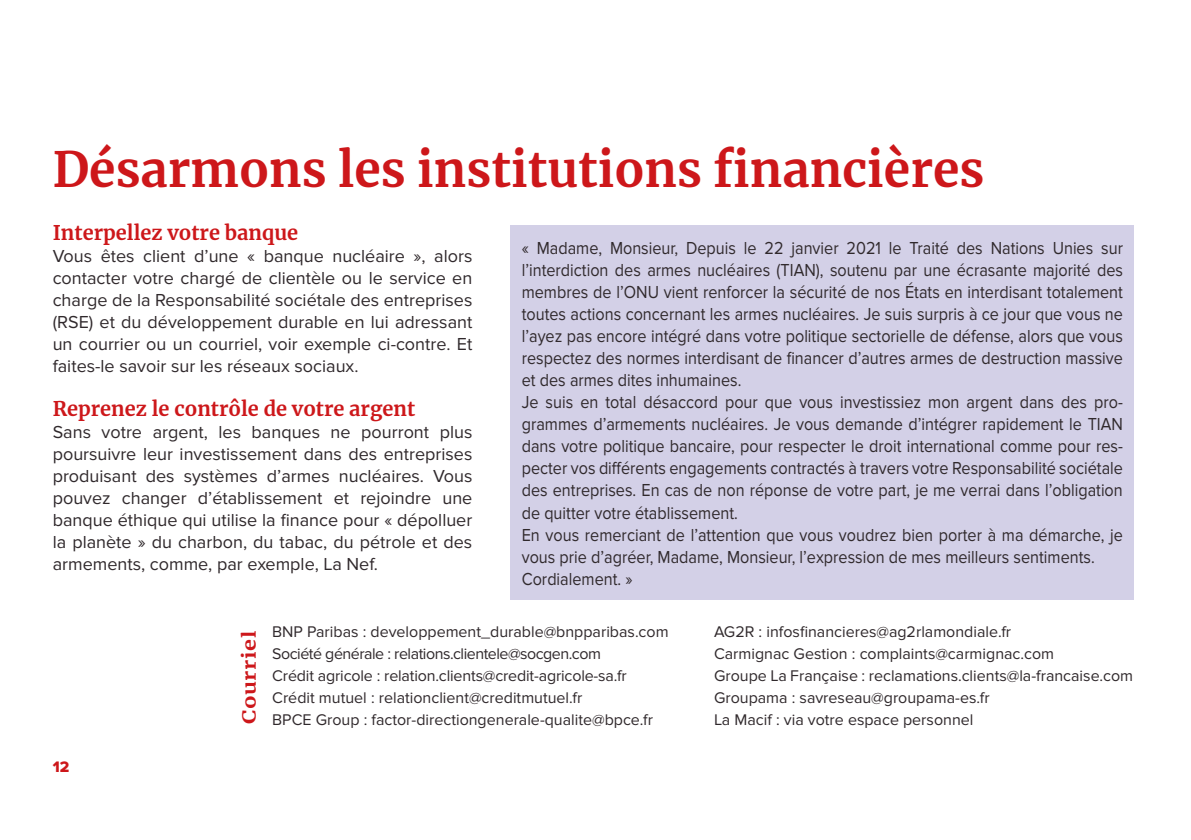
<style>
.page{position:relative;width:1191px;height:840px;background:#fff}
.page>*{position:absolute;margin:0;border:0;box-sizing:border-box;transform-origin:0 0}
.t1{font:700 48px "Merriweather";color:#cd171a}
.t2{font:700 20px "Merriweather";color:#cd171a}
.t3{font:18px/22px "Proxima Nova";color:#30292c;scale:.9 1}
.t4{font:18px/22px "Proxima Nova";color:#30292c;text-align:justify}
.t5{font:700 18px "Merriweather";letter-spacing:.03em;color:#cd171a;scale:1.2 1}
.t6{font:16px/22px "Proxima Nova";color:#30292c}
.t7{font:15.8px "Proxima Nova Extrabld";color:#cd171a}
</style>
<div class="page">
<div style="left:510px;top:225px;width:624px;height:374px;background:#d3d0e7"></div>
<h1 class="t1" style="left:53px;top:136px;width:933px">Désarmons les institutions financières</h1>
<p class="t2" style="left:53px;top:219px;width:247px">Interpellez votre banque</p>
<p class="t4" style="left:53px;top:245px;width:421px">Vous êtes client d’une « banque nucléaire », alors contacter votre chargé de clientèle ou le service en charge de la Responsabilité sociétale des entreprises (RSE) et du développement durable en lui adressant un courrier ou un courriel, voir exemple ci-contre. Et faites-le savoir sur les réseaux sociaux.</p>
<p class="t2" style="left:53px;top:395px;width:364px">Reprenez le contrôle de votre argent</p>
<p class="t4" style="left:53px;top:421px;width:421px">Sans votre argent, les banques ne pourront plus poursuivre leur investissement dans des entreprises produisant des systèmes d’armes nucléaires. Vous pouvez changer d’établissement et rejoindre une banque éthique qui utilise la finance pour « dépolluer la planète » du charbon, du tabac, du pétrole et des armements, comme, par exemple, La Nef.</p>
<p class="t3" style="left:522px;top:237px;width:669px">« Madame, Monsieur, Depuis le 22 janvier 2021 le Traité des Nations Unies sur l’interdiction des armes nucléaires (TIAN), soutenu par une écrasante majorité des membres de l’ONU vient renforcer la sécurité de nos États en interdisant totalement toutes actions concernant les armes nucléaires. Je suis surpris à ce jour que vous ne l’ayez pas encore intégré dans votre politique sectorielle de défense, alors que vous respectez des normes interdisant de financer d’autres armes de destruction massive et des armes dites inhumaines.<br>Je suis en total désaccord pour que vous investissiez mon argent dans des pro&shy;grammes d’armements nucléaires. Je vous demande d’intégrer rapidement le TIAN dans votre politique bancaire, pour respecter le droit international comme pour res&shy;pecter vos différents engagements contractés à travers votre Responsabilité sociétale des entreprises. En cas de non réponse de votre part, je me verrai dans l’obligation de quitter votre établissement.<br>En vous remerciant de l’attention que vous voudrez bien porter à ma démarche, je vous prie d’agréer, Madame, Monsieur, l’expression de mes meilleurs sentiments.<br>Cordialement. »</p>
<p class="t7" style="left:53px;top:757px;width:18px">12</p>
<p class="t5" style="left:237px;top:724px;width:79px;rotate:-90deg">Courriel</p>
<p class="t6" style="left:272px;top:620px;width:398px">BNP Paribas : developpement_durable@bnpparibas.com Société générale : relations.clientele@socgen.com<br>Crédit agricole : relation.clients@credit-agricole-sa.fr Crédit mutuel : relationclient@creditmutuel.fr<br>BPCE Group : factor-directiongenerale-qualite@bpce.fr</p>
<p class="t6" style="left:714px;top:620px;width:420px">AG2R : infosfinancieres@ag2rlamondiale.fr<br>Carmignac Gestion : complaints@carmignac.com<br>Groupe La Française : reclamations.clients@la-francaise.com Groupama : savreseau@groupama-es.fr</p>
<p class="t6" style="left:714px;top:708px;width:261px">La Macif : via votre espace personnel</p>
</div>
